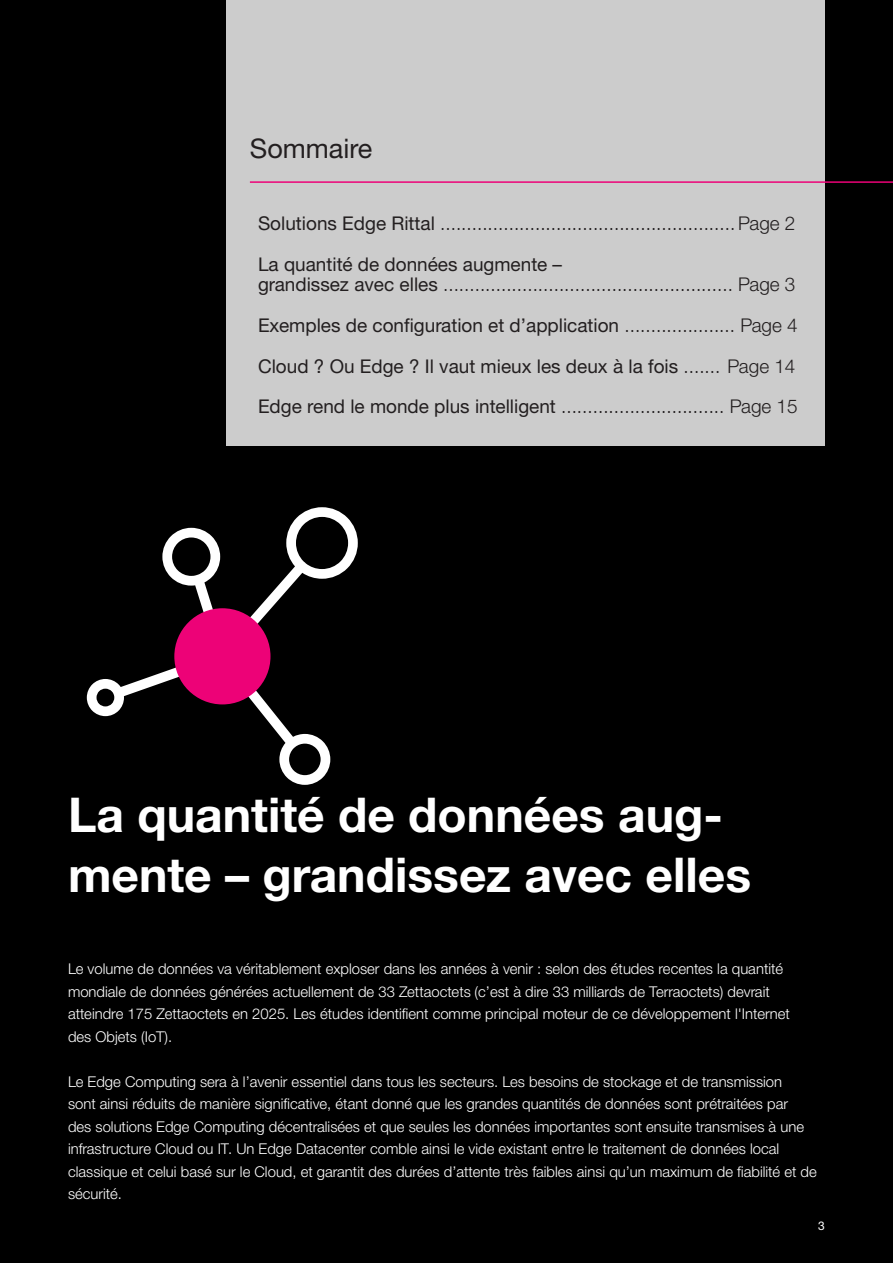
<style>
.page{position:relative;width:893px;height:1263px;background:#000}
.page>*{position:absolute;margin:0;border:0;box-sizing:border-box;transform-origin:0 0}
.t1{font:700 48px/60px "Neue Helvetica For Rittal";color:#fff}
.t2{font:27px "Neue Helvetica For Rittal";color:#231f20}
.t3{font:300 18.9px/40.7px "Neue Helvetica For Rittal";color:#231f20}
.t4{font:300 14.85px/22.5px "Neue Helvetica For Rittal";color:#fff}
.t5{font:12px "Neue Helvetica For Rittal";color:#fff}
.s1{font-weight:400}
</style>
<div class="page">
<div style="left:226px;top:0;width:599px;height:446px;background:#ccc"></div>
<svg style="left:87px;top:507px;width:271px;height:278px"></svg>
<div style="left:174px;top:608px;width:96px;height:96px;background:#ed0277;border-radius:50%"></div>
<hr style="left:250px;top:181px;width:643px;height:2px;background:#ed0277">
<h2 class="t2" style="left:250px;top:132px;width:124px">Sommaire</h2>
<p class="t3" style="left:258px;top:203px;width:539px"><span class="s1">Solutions Edge Rittal</span> ........................................................Page 2<br><span class="s1">La quantité de données augmente –</span></p>
<p class="t3" style="left:258px;top:264px;width:541px;text-align:justify"><span class="s1">grandissez avec elles</span> ....................................................... Page 3<br><span class="s1">Exemples de configuration et d’application</span> ..................... Page 4<br><span class="s1">Cloud ? Ou Edge ? Il vaut mieux les deux à la fois</span> ....... Page 14<br><span class="s1">Edge rend le monde plus intelligent</span> ............................... Page 15</p>
<h1 class="t1" style="left:68px;top:784px;width:685px">La quantité de données aug&shy;mente – grandissez avec elles</h1>
<p class="t4" style="left:68px;top:957px;width:723px">Le volume de données va véritablement exploser dans les années à venir : selon des études recentes la quantité mondiale de données générées actuellement de 33 Zettaoctets (c’est à dire 33 milliards de Terraoctets) devrait atteindre 175 Zettaoctets en 2025. Les études identifient comme principal moteur de ce développement l'Internet des Objets (IoT).</p>
<p class="t4" style="left:68px;top:1070px;width:750px">Le Edge Computing sera à l’avenir essentiel dans tous les secteurs. Les besoins de stockage et de transmission<br>sont ainsi réduits de manière significative, étant donné que les grandes quantités de données sont prétraitées par<br>des solutions Edge Computing décentralisées et que seules les données importantes sont ensuite transmises à une infrastructure Cloud ou IT. Un Edge Datacenter comble ainsi le vide existant entre le traitement de données local classique et celui basé sur le Cloud, et garantit des durées d’attente très faibles ainsi qu’un maximum de fiabilité et de sécurité.</p>
<p class="t5" style="left:818px;top:1218px;width:8px">3</p>
</div>
